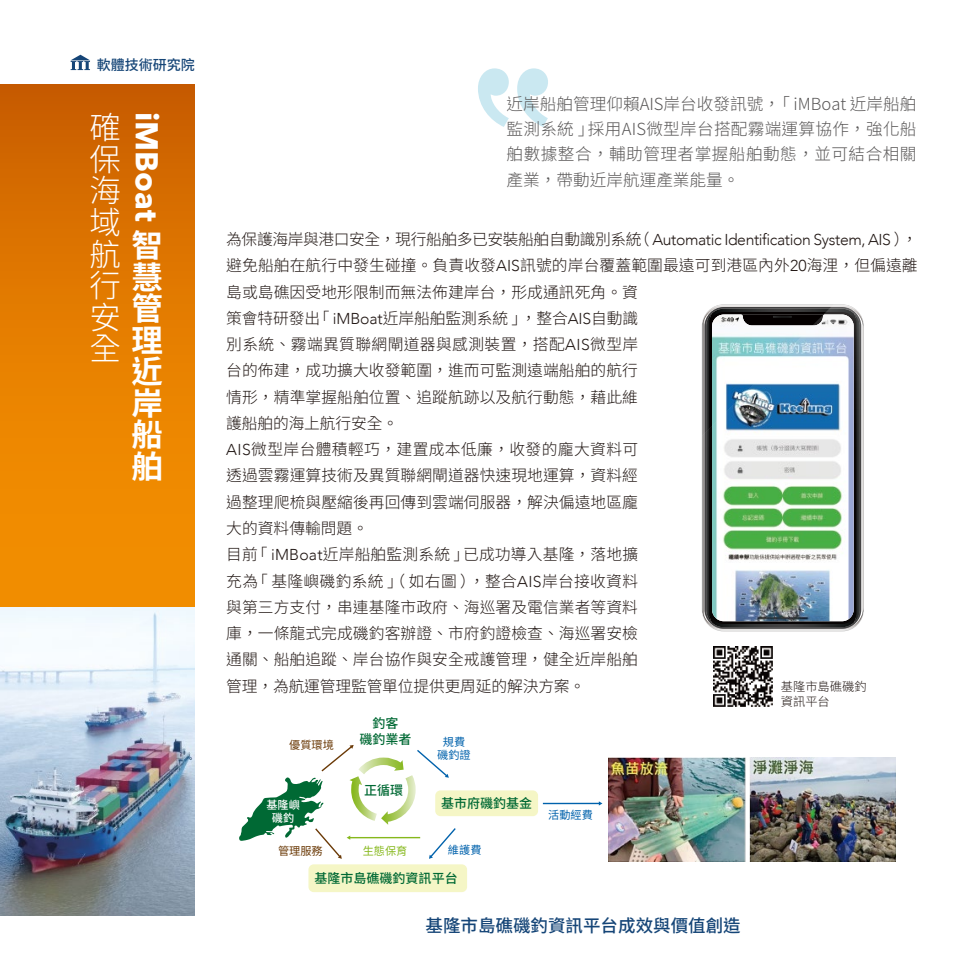
<style>
.page{position:relative;width:968px;height:968px;background:#fff}
.page>*{position:absolute;margin:0;border:0;box-sizing:border-box;transform-origin:0 0}
.t1{font:700 31.5px/31.5px "Source Han Sans TC";color:#fff;text-align:justify}
.t2{font:300 31.5px/31.5px "Source Han Sans TC";color:#fff;text-align:justify}
.t3{font:700 31.5px "Avenir Next";color:#fff}
.t4{font:500 17.5px "Source Han Sans TC";color:#154577}
.t5{font:300 16.62px/25.4px "Source Han Sans TC";letter-spacing:.015em;color:#595757;text-align:justify}
.t6{font:300 15.75px/26.2px "Source Han Sans TC";letter-spacing:.005em;color:#221815}
.t7{font:300 15.75px "Avenir";letter-spacing:-.025em;color:#221815}
.t8{font:500 14px "Source Han Sans TC";color:#154577}
.t9{font:500 12.95px/15.6px "Source Han Sans TC";color:#006934;text-align:center}
.t10{font:300 12.25px/14.7px "Source Han Sans TC";color:#221815}
.t11{font:11.2px/13.5px "Source Han Sans TC";color:#0062ac;text-align:center}
.t12{font:11.2px "Source Han Sans TC";color:#6a3906}
.t13{font:500 11.2px/13.5px "Source Han Sans TC";color:#fff;text-align:center}
.t14{font:11.2px "Source Han Sans TC";color:#86b81c}
.s1{font-family:"Source Han Sans TC"}
.s2{font-family:"Avenir"}
</style>
<div class="page">
<svg style="left:70px;top:55px;width:20px;height:15px"></svg>
<svg style="left:478px;top:68px;width:70px;height:59px"></svg>
<div style="left:0;top:84px;width:195px;height:526px;background:linear-gradient(to bottom,#cd6100,#f99600)"></div>
<img style="left:0;top:607px;width:195px;height:308px">
<img style="left:713px;top:646px;width:59px;height:60px">
<hr style="left:543px;top:802px;width:56px;height:2px;background:#0062ac">
<svg style="left:598px;top:801px;width:4px;height:4px"></svg>
<div style="left:308px;top:864px;width:159px;height:28px;background:#f5f6c6;border-radius:5px"></div>
<div style="left:435px;top:790px;width:103px;height:26px;background:#f5f6c6;border-radius:5px"></div>
<svg style="left:239px;top:745px;width:218px;height:113px"></svg>
<img style="left:608px;top:757px;width:287px;height:104px">
<img style="left:701px;top:304px;width:163px;height:327px">
<p class="t8" style="left:97px;top:57px;width:99px">軟體技術研究院</p>
<h1 class="t2" style="left:89px;top:113px;width:32px">確保海域航行安全</h1>
<h1 class="t3" style="left:174px;top:112px;width:111px;rotate:90deg">iMBoat</h1>
<h1 class="t1" style="left:131px;top:230px;width:32px">智慧管理近岸船舶</h1>
<p class="t5" style="left:506px;top:91px;width:411px">近岸船舶管理仰賴AIS岸台收發訊號，「 iMBoat 近岸船舶監測系統」採用AIS微型岸台搭配霧端運算協作，強化船舶數據整合，輔助管理者掌握船舶動態，並可結合相關產業，帶動近岸航運產業能量。</p>
<p class="t7" style="left:226px;top:230px;width:692px"><span class="s1">為保護海岸與港口安全，現行船舶多已安裝船舶自動識別系統（</span> Automatic Identification System, AIS <span class="s1">），</span></p>
<p class="t6" style="left:226px;top:252px;width:692px">避免船舶在航行中發生碰撞。負責收發<span class="s2">AIS</span>訊號的岸台覆蓋範圍最遠可到港區內外<span class="s2">20</span>海浬，但偏遠離島或島礁因受地形限制而無法佈建岸台，形成通訊死角。資<br>策會特研發出「 <span class="s2">iMBoat</span>近岸船舶監測系統」，整合<span class="s2">AIS</span>自動識<br>別系統、霧端異質聯網閘道器與感測裝置，搭配<span class="s2">AIS</span>微型岸<br>台的佈建，成功擴大收發範圍，進而可監測遠端船舶的航行<br>情形，精準掌握船舶位置、追蹤航跡以及航行動態，藉此維<br>護船舶的海上航行安全。<br><span class="s2">AIS</span>微型岸台體積輕巧，建置成本低廉，收發的龐大資料可<br>透過雲霧運算技術及異質聯網閘道器快速現地運算，資料經<br>過整理爬梳與壓縮後再回傳到雲端伺服器，解決偏遠地區龐<br>大的資料傳輸問題。<br>目前「 <span class="s2">iMBoat</span>近岸船舶監測系統」已成功導入基隆，落地擴<br>充為「基隆嶼磯釣系統」（如右圖），整合<span class="s2">AIS</span>岸台接收資料<br>與第三方支付，串連基隆市政府、海巡署及電信業者等資料<br>庫，一條龍式完成磯釣客辦證、市府釣證檢查、海巡署安檢<br>通關、船舶追蹤、岸台協作與安全戒護管理，健全近岸船舶<br>管理，為航運管理監管單位提供更周延的解決方案。</p>
<p class="t10" style="left:780px;top:679px;width:87px">基隆市島礁磯釣資訊平台</p>
<p class="t12" style="left:289px;top:738px;width:46px">優質環境</p>
<p class="t13" style="left:266px;top:798px;width:35px">基隆嶼磯釣</p>
<p class="t9" style="left:359px;top:715px;width:54px">釣客<br>磯釣業者</p>
<p class="t9" style="left:364px;top:782px;width:41px">正循環</p>
<p class="t11" style="left:437px;top:735px;width:35px">規費磯釣證</p>
<p class="t9" style="left:441px;top:795px;width:93px">基市府磯釣基金</p>
<p class="t12" style="left:278px;top:844px;width:46px">管理服務</p>
<p class="t14" style="left:363px;top:844px;width:46px">生態保育</p>
<p class="t11" style="left:448px;top:842px;width:35px">維護費</p>
<p class="t9" style="left:314px;top:870px;width:145px">基隆市島礁磯釣資訊平台</p>
<p class="t11" style="left:548px;top:808px;width:46px">活動經費</p>
<p class="t4" style="left:425px;top:915px;width:316px">基隆市島礁磯釣資訊平台成效與價值創造</p>
</div>
